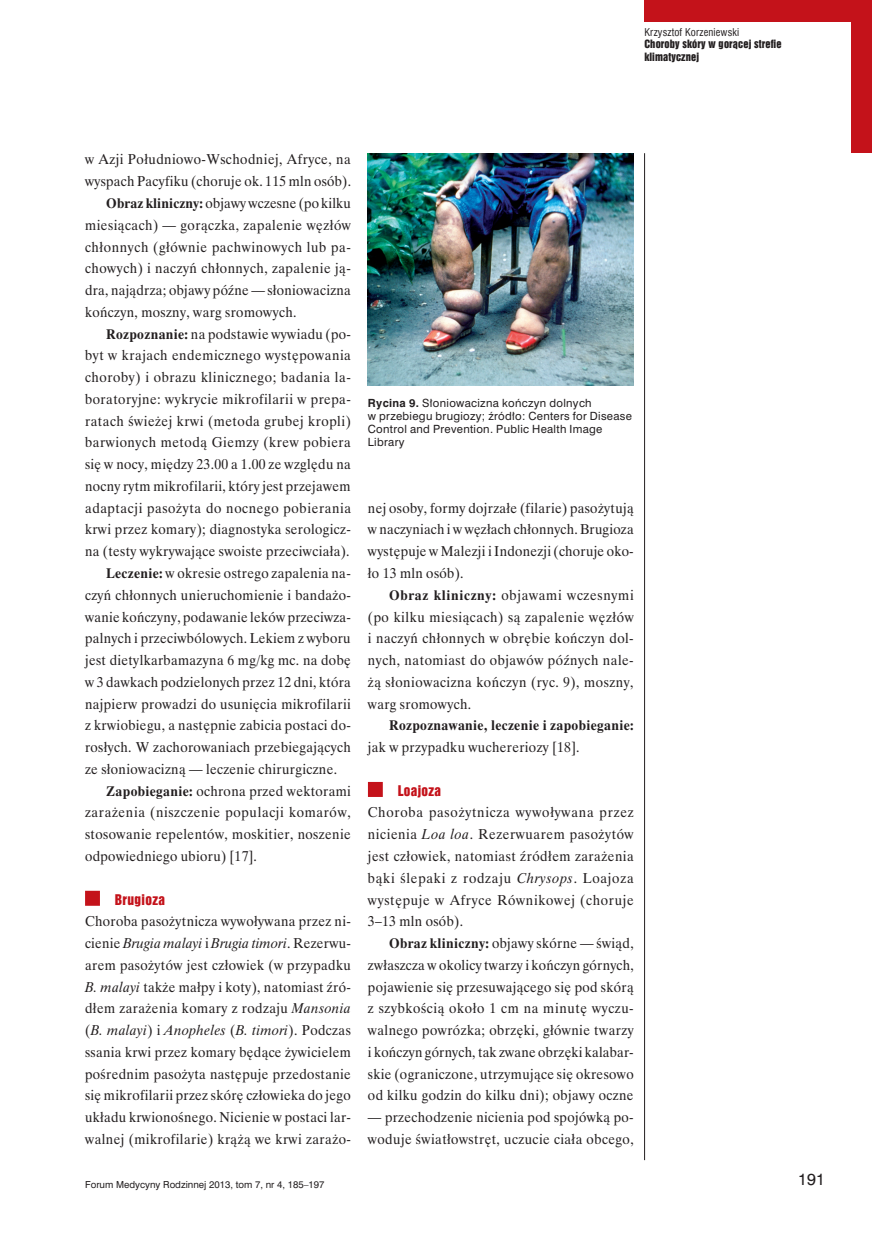
<style>
.page{position:relative;width:872px;height:1234px;background:#fff}
.page>*{position:absolute;margin:0;border:0;box-sizing:border-box;transform-origin:0 0}
.t1{font:15px "Swis 721 PL";color:#231f20}
._072_-_Tekst_-_nastę{font:14.25px/21.8px "Time Ibis EE";letter-spacing:.025em;color:#231f20;text-align:justify;scale:.95 1}
._070_-_Tekst_-_pierw{font:14.25px/21.8px "Time Ibis EE";letter-spacing:.03em;color:#231f20;text-align:justify;scale:.95 1}
._072_-_Tekst_-_nastę-2{font:700 14.25px/21.8px "Time Ibis EE";letter-spacing:.025em;color:#231f20;scale:.95 1}
._082_-_Śródtytuł_2{font:13.5px "Swis 921 EU";letter-spacing:.025em;color:#c4121a}
.R_-_Rycina_-_podpis{font:10.5px/12.9px "Swis 721 PL";letter-spacing:.03em;color:#231f20}
.t2{font:10.5px/12.8px "Swis 921 EU";letter-spacing:.01em;color:#231f20}
.t3{font:10.5px "Swis 721 Cn EU";letter-spacing:.01em;color:#231f20}
.t4{font:9px "Swis 721 PL";color:#231f20}
.s1{font-weight:700}
.s2{font-style:italic}
.s3{font-weight:400}
</style>
<div class="page">
<hr style="left:644px;top:153px;width:1px;height:1006px;background:#231f20">
<div style="left:644px;top:0;width:228px;height:21px;background:#c4121a"></div>
<div style="left:850px;top:0;width:22px;height:153px;background:#c4121a"></div>
<div style="left:85px;top:890px;width:15px;height:15px;background:#c4121a"></div>
<div style="left:368px;top:781px;width:15px;height:15px;background:#c4121a"></div>
<img style="left:368px;top:153px;width:266px;height:232px">
<p class="t3" style="left:644px;top:25px;width:96px">Krzysztof Korzeniewski</p>
<p class="t2" style="left:644px;top:38px;width:139px">Choroby skóry w gorącej strefie klimatycznej</p>
<p class="_070_-_Tekst_-_pierw" style="left:85px;top:148px;width:281px">w Azji Południowo-Wschodniej, Afryce, na wyspach Pacyfiku (choruje ok. 115 mln osób).</p>
<p class="_072_-_Tekst_-_nastę" style="left:85px;top:192px;width:281px;text-indent:21px"><span class="s1">Obraz kliniczny:</span> objawy wczesne (po kilku miesiącach) — gorączka, zapalenie węzłów chłonnych (głównie pachwinowych lub pa&shy;chowych) i naczyń chłonnych, zapalenie ją&shy;dra, najądrza; objawy późne — słoniowacizna kończyn, moszny, warg sromowych.</p>
<p class="_072_-_Tekst_-_nastę" style="left:85px;top:322px;width:281px;text-indent:21px"><span class="s1">Rozpoznanie:</span> na podstawie wywiadu (po&shy;byt w krajach endemicznego występowania choroby) i obrazu klinicznego; badania la&shy;boratoryjne: wykrycie mikrofilarii w prepa&shy;ratach świeżej krwi (metoda grubej kropli) barwionych metodą Giemzy (krew pobiera się w nocy, między 23.00 a 1.00 ze względu na nocny rytm mikrofilarii, który jest przejawem adaptacji pasożyta do nocnego pobierania krwi przez komary); diagnostyka serologicz&shy;na (testy wykrywające swoiste przeciwciała).</p>
<p class="_072_-_Tekst_-_nastę" style="left:85px;top:562px;width:281px;text-indent:21px"><span class="s1">Leczenie:</span> w okresie ostrego zapalenia na&shy;czyń chłonnych unieruchomienie i bandażo&shy;wanie kończyny, podawanie leków przeciwza&shy;palnych i przeciwbólowych. Lekiem z wyboru jest dietylkarbamazyna 6 mg/kg mc. na dobę w 3 dawkach podzielonych przez 12 dni, która najpierw prowadzi do usunięcia mikrofilarii z krwiobiegu, a następnie zabicia postaci do&shy;rosłych. W zachorowaniach przebiegających ze słoniowacizną — leczenie chirurgiczne.</p>
<p class="_072_-_Tekst_-_nastę" style="left:85px;top:779px;width:281px;text-indent:21px"><span class="s1">Zapobieganie:</span> ochrona przed wektorami zarażenia (niszczenie populacji komarów, stosowanie repelentów, moskitier, noszenie odpowiedniego ubioru) [17].</p>
<p class="_082_-_Śródtytuł_2" style="left:115px;top:890px;width:52px">Brugioza</p>
<p class="_070_-_Tekst_-_pierw" style="left:85px;top:910px;width:281px">Choroba pasożytnicza wywoływana przez ni&shy;cienie <span class="s2">Brugia malayi</span> i <span class="s2">Brugia timori</span>. Rezerwu&shy;arem pasożytów jest człowiek (w przypadku <span class="s2">B. malayi</span> także małpy i koty), natomiast źró&shy;dłem zarażenia komary z rodzaju <span class="s2">Mansonia </span>(<span class="s2">B. malayi</span>) i <span class="s2">Anopheles</span> (<span class="s2">B. timori</span>). Podczas ssania krwi przez komary będące żywicielem pośrednim pasożyta następuje przedostanie się mikrofilarii przez skórę człowieka do jego układu krwionośnego. Nicienie w postaci lar&shy;walnej (mikrofilarie) krążą we krwi zarażo-</p>
<p class="R_-_Rycina_-_podpis" style="left:368px;top:396px;width:265px"><span class="s1">Rycina 9.</span> Słoniowacizna kończyn dolnych<br>w przebiegu brugiozy; źródło: Centers for Disease Control and Prevention. Public Health Image Library</p>
<p class="_070_-_Tekst_-_pierw" style="left:368px;top:496px;width:281px">nej osoby, formy dojrzałe (filarie) pasożytują w naczyniach i w węzłach chłonnych. Brugioza występuje w Malezji i Indonezji (choruje oko&shy;ło 13 mln osób).</p>
<p class="_072_-_Tekst_-_nastę" style="left:368px;top:583px;width:281px;text-indent:21px"><span class="s1">Obraz kliniczny:</span> objawami wczesnymi (po kilku miesiącach) są zapalenie węzłów i naczyń chłonnych w obrębie kończyn dol&shy;nych, natomiast do objawów późnych nale&shy;żą słoniowacizna kończyn (ryc. 9), moszny, warg sromowych.</p>
<p class="_072_-_Tekst_-_nastę-2" style="left:368px;top:714px;width:281px;text-indent:21px">Rozpoznawanie, leczenie i zapobieganie: <span class="s3">jak w przypadku wuchereriozy [18].</span></p>
<p class="_082_-_Śródtytuł_2" style="left:398px;top:781px;width:45px">Loajoza</p>
<p class="_070_-_Tekst_-_pierw" style="left:368px;top:801px;width:281px">Choroba pasożytnicza wywoływana przez nicienia <span class="s2">Loa loa</span>. Rezerwuarem pasożytów jest człowiek, natomiast źródłem zarażenia bąki ślepaki z rodzaju <span class="s2">Chrysops</span>. Loajoza występuje w Afryce Równikowej (choruje 3–13 mln osób).</p>
<p class="_072_-_Tekst_-_nastę" style="left:368px;top:931px;width:281px;text-indent:21px"><span class="s1">Obraz kliniczny:</span> objawy skórne — świąd, zwłaszcza w okolicy twarzy i kończyn górnych, pojawienie się przesuwającego się pod skórą z szybkością około 1 cm na minutę wyczu&shy;walnego powrózka; obrzęki, głównie twarzy i kończyn górnych, tak zwane obrzęki kalabar&shy;skie (ograniczone, utrzymujące się okresowo od kilku godzin do kilku dni); objawy oczne</p>
<p class="_072_-_Tekst_-_nastę" style="left:368px;top:1105px;width:281px">— przechodzenie nicienia pod spojówką po&shy;woduje światłowstręt, uczucie ciała obcego,</p>
<p class="t4" style="left:85px;top:1178px;width:241px">Forum Medycyny Rodzinnej 2013, tom 7, nr 4, 185–197</p>
<p class="t1" style="left:798px;top:1169px;width:29px">191</p>
</div>
